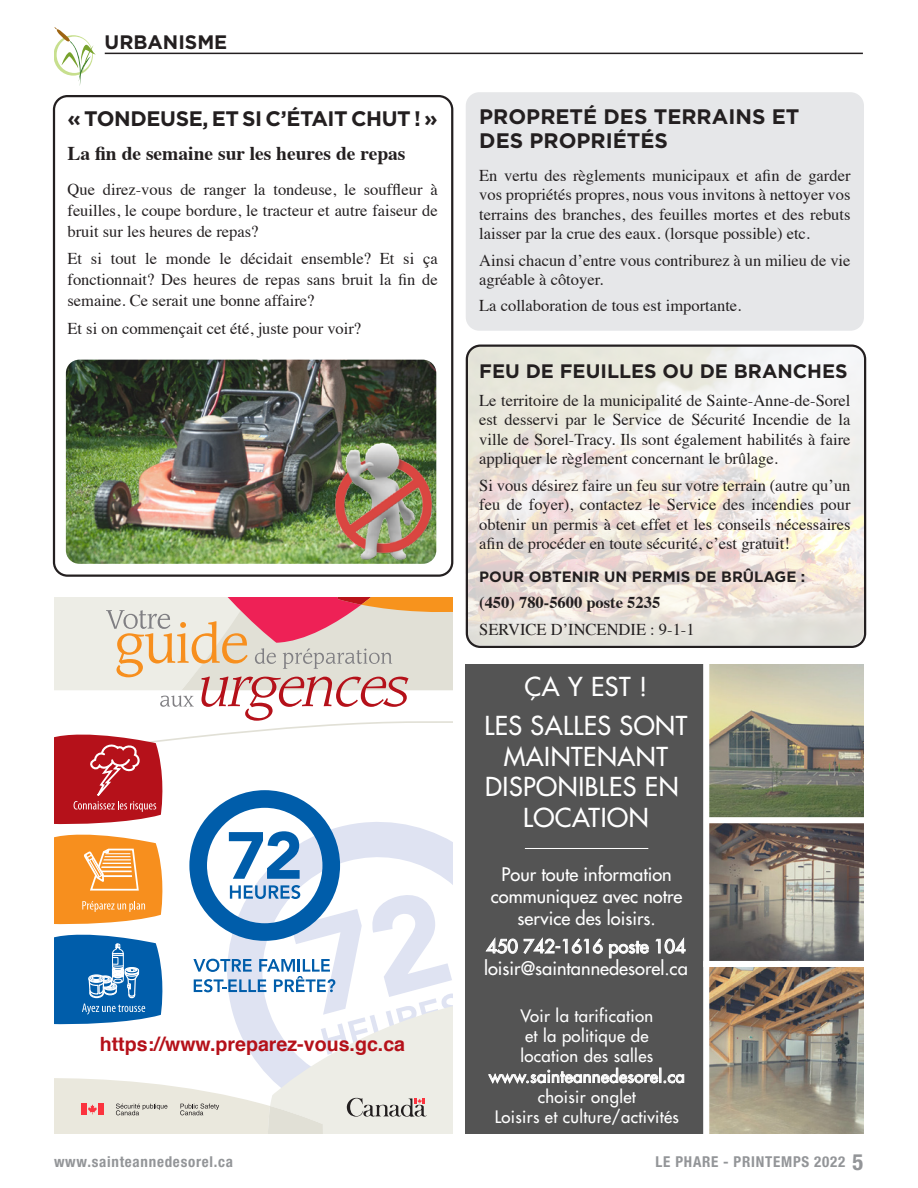
<style>
.page{position:relative;width:918px;height:1188px;background:#fff}
.page>*{position:absolute;margin:0;border:0;box-sizing:border-box;transform-origin:0 0}
.t1{font:25.5px/30.6px "Futura";letter-spacing:.02em;color:#fff;text-align:center}
.t2{font:700 21px/24px "Gotham";color:#231f20}
.t3{font:700 21px "Gotham";letter-spacing:-.02em;color:#231f20}
.t4{font:700 19.65px "Helvetica";color:#b5111a}
.t5{font:700 19.5px "Gotham";color:#231f20}
.t6{font:700 19.5px "Times";color:#231f20}
.t7{font:18.3px/21.9px "Futura";color:#fff;text-align:center}
.t8{font:16.8px/20.1px "Futura";letter-spacing:.02em;color:#fff;text-align:center}
.t9{font:16.5px/19.5px "Times";color:#231f20;text-align:justify}
.t10{font:700 16.5px "Times";color:#231f20}
.t11{font:700 condensed 15px "Helvetica Neue";letter-spacing:.05em;color:#939598}
.t12{font:700 15px "Gotham";color:#231f20}
.s1{font-size:22.5px}
</style>
<div class="page">
<img style="left:466px;top:347px;width:398px;height:298px">
<div style="left:466px;top:92px;width:398px;height:239px;background:#e6e7e9;border-radius:14px"></div>
<hr style="left:105px;top:53px;width:758px;height:1px;background:#231f20">
<svg style="left:54px;top:27px;width:42px;height:59px"></svg>
<img style="left:66px;top:360px;width:370px;height:204px">
<img style="left:332px;top:441px;width:103px;height:120px">
<img style="left:709px;top:664px;width:155px;height:153px">
<img style="left:709px;top:823px;width:155px;height:138px">
<img style="left:709px;top:967px;width:155px;height:167px">
<div style="left:466px;top:664px;width:241px;height:470px;background:#545454"></div>
<svg style="left:488px;top:1068px;width:196px;height:16px"></svg>
<svg style="left:486px;top:937px;width:32px;height:17px"></svg>
<svg style="left:524px;top:937px;width:79px;height:17px"></svg>
<svg style="left:609px;top:941px;width:40px;height:17px"></svg>
<svg style="left:656px;top:937px;width:30px;height:17px"></svg>
<div style="left:703px;top:664px;width:6px;height:470px;background:#fff"></div>
<hr style="left:525px;top:848px;width:123px;height:1px;background:#fff">
<svg style="left:54px;top:597px;width:399px;height:537px"></svg>
<div style="left:53px;top:95px;width:400px;height:482px;border:2px solid #231f20;border-radius:14px"></div>
<div style="left:466px;top:345px;width:400px;height:303px;border:2px solid #231f20;border-radius:14px"></div>
<p class="t5" style="left:105px;top:30px;width:124px">URBANISME</p>
<p class="t3" style="left:68px;top:105px;width:372px">« TONDEUSE, ET SI C’ÉTAIT CHUT ! »</p>
<p class="t6" style="left:68px;top:135px;width:340px">La fin de semaine sur les heures de repas</p>
<p class="t9" style="left:68px;top:177px;width:372px;line-height:21px">Que direz-vous de ranger la tondeuse, le souffleur à feuilles, le coupe bordure, le tracteur et autre faiseur de bruit sur les heures de repas?</p>
<p class="t9" style="left:68px;top:247px;width:372px;line-height:21px">Et si tout le monde le décidait ensemble? Et si ça fonctionnait? Des heures de repas sans bruit la fin de semaine. Ce serait une bonne affaire?</p>
<p class="t9" style="left:68px;top:317px;width:295px">Et si on commençait cet été, juste pour voir?</p>
<p class="t4" style="left:100px;top:1028px;width:307px">https://www.preparez-vous.gc.ca</p>
<p class="t2" style="left:479px;top:104px;width:322px">PROPRETÉ DES TERRAINS ET<br>DES PROPRIÉTÉS</p>
<p class="t9" style="left:479px;top:164px;width:373px">En vertu des règlements municipaux et afin de garder vos propriétés propres, nous vous invitons à nettoyer vos terrains des branches, des feuilles mortes et des rebuts laisser par la crue des eaux. (lorsque possible) etc.</p>
<p class="t9" style="left:479px;top:249px;width:373px">Ainsi chacun d’entre vous contriburez à un milieu de vie agréable à côtoyer.</p>
<p class="t9" style="left:479px;top:295px;width:264px">La collaboration de tous est importante.</p>
<p class="t5" style="left:479px;top:359px;width:370px">FEU DE FEUILLES OU DE BRANCHES</p>
<p class="t9" style="left:479px;top:389px;width:373px">Le territoire de la municipalité de Sainte-Anne-de-Sorel est desservi par le Service de Sécurité Incendie de la ville de Sorel-Tracy. Ils sont également habilités à faire appliquer le règlement concernant le brûlage.</p>
<p class="t9" style="left:479px;top:474px;width:373px">Si vous désirez faire un feu sur votre terrain (autre qu’un feu de foyer), contactez le Service des incendies pour obtenir un permis à cet effet et les conseils nécessaires afin de procéder en toute sécurité, c’est gratuit!</p>
<p class="t12" style="left:479px;top:568px;width:328px">POUR OBTENIR UN PERMIS DE BRÛLAGE :</p>
<p class="t10" style="left:479px;top:587px;width:183px">(450) 780-5600 poste 5235</p>
<p class="t9" style="left:479px;top:618px;width:217px">SERVICE D’INCENDIE : 9-1-1</p>
<h1 class="t1" style="left:484px;top:667px;width:204px;line-height:39.3px">ÇA Y EST !<br>LES SALLES SONT</h1>
<h1 class="t1" style="left:485px;top:741px;width:195px">MAINTENANT<br>DISPONIBLES EN<br>LOCATION</h1>
<p class="t7" style="left:491px;top:863px;width:193px">Pour toute information communiquez avec notre service des loisirs.</p>
<p class="t7" style="left:484px;top:935px;width:205px;text-align:left">450 742-1616 poste 104 loisir@saintannedesorel.ca</p>
<p class="t8" style="left:489px;top:1006px;width:197px">Voir la tarification<br>et la politique de<br>location des salles www.sainteannedesorel.ca choisir onglet<br>Loisirs et culture/activités</p>
<p class="t11" style="left:54px;top:1152px;width:181px">www.sainteannedesorel.ca</p>
<p class="t11" style="left:656px;top:1152px;width:209px">LE PHARE - PRINTEMPS 2022 <span class="s1">5</span></p>
</div>
